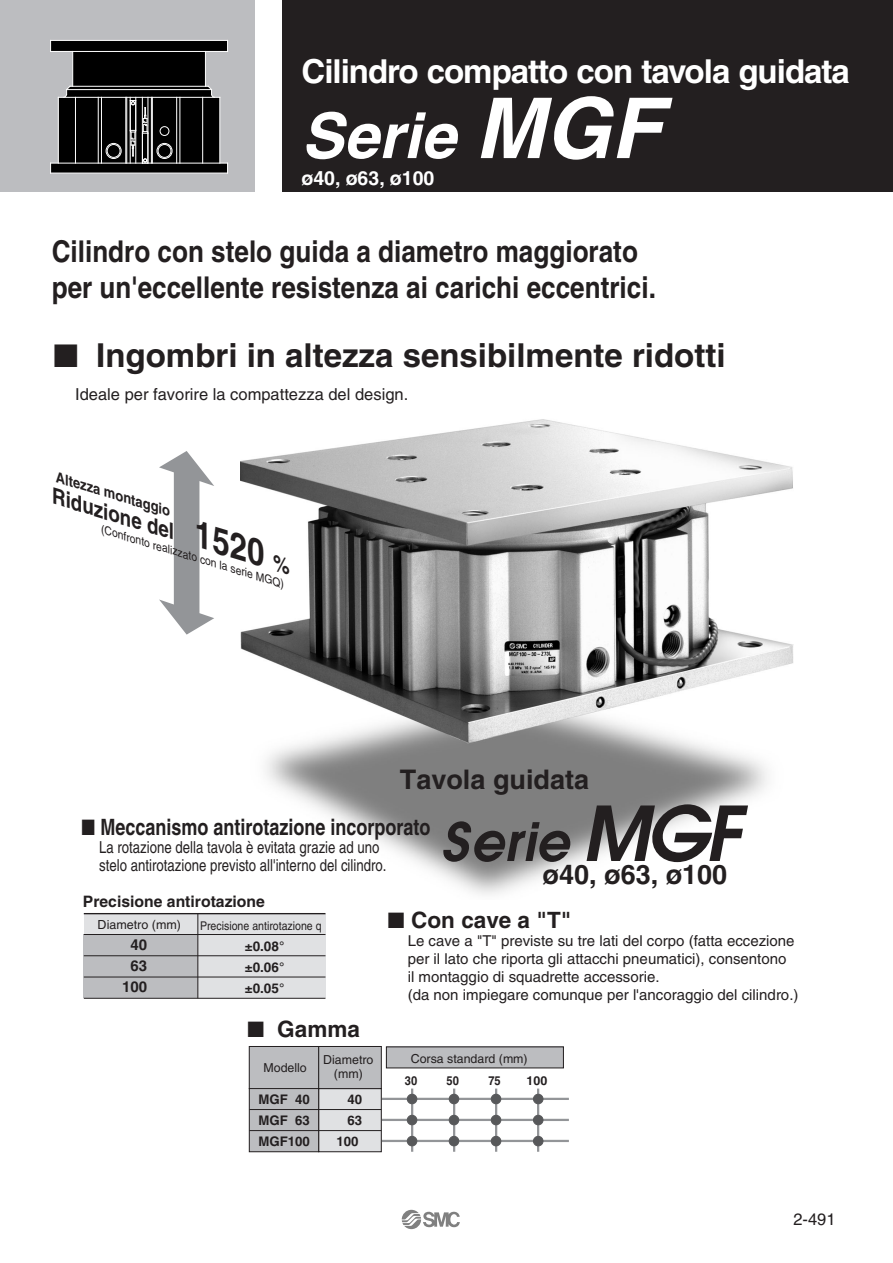
<style>
.page{position:relative;width:893px;height:1263px;background:#fff}
.page>*{position:absolute;margin:0;border:0;box-sizing:border-box;transform-origin:0 0}
.t1{font:italic 700 63px "Helvetica";color:#fff}
.t2{font:700 33px "Helvetica";color:#231f20}
.t3{font:700 33px "Helvetica";letter-spacing:-.03em;color:#fff}
.t4{font:700 30px/36px "Helvetica";color:#231f20;scale:.87 1}
.t5{font:700 27px "Helvetica";color:#231f20}
.t6{font:700 22.5px "Helvetica";color:#231f20;scale:.8 1}
.t7{font:700 22.5px "Helvetica";color:#231f20}
.t8{font:italic 700 21.6px "Helvetica";color:#231f20;scale:.91 1}
.t9{font:700 19.5px "Helvetica";color:#fff}
.t10{font:16.5px/18px "Helvetica";color:#231f20;scale:.8 1}
.t11{font:16.5px "Helvetica";color:#231f20}
.t12{font:700 15.75px "Helvetica";color:#231f20}
.t13{font:15px/18px "Helvetica";color:#231f20}
.t14{font:700 15px/21.3px "Helvetica";color:#231f20;text-align:center}
.t15{font:italic 700 14.4px "Helvetica";color:#231f20;scale:.94 1}
.t16{font:700 13.5px/21.3px "Helvetica";color:#231f20;text-align:justify}
.t17{font:700 13.2px/21px "Helvetica";color:#231f20;text-align:justify}
.t18{font:12.45px "Helvetica";color:#231f20}
.t19{font:12.3px/14px "Helvetica";color:#231f20;text-align:center}
.t20{font:700 12.3px "Helvetica";color:#231f20;scale:.9 1}
.t21{font:700 12.3px "Helvetica";color:#231f20}
.t22{font:12px "Helvetica";color:#231f20;scale:.88 1}
.t23{font:italic 11.55px "Helvetica";color:#231f20;scale:.94 1}
.s1{font-size:84px}
.s2{font-family:"European Pi Three";font-weight:400}
.s3{font-size:35.85px}
</style>
<div class="page">
<img style="left:241px;top:419px;width:552px;height:476px">
<svg style="left:586px;top:804px;width:162px;height:58px"></svg>
<svg style="left:442px;top:821px;width:129px;height:41px;background:#5c5b5b"></svg>
<hr style="left:381px;top:1140px;width:188px;height:2px;background:#939598">
<hr style="left:381px;top:1098px;width:188px;height:2px;background:#939598">
<hr style="left:381px;top:1119px;width:188px;height:2px;background:#939598">
<div style="left:319px;top:1089px;width:62px;height:63px;background:#e0e1e3"></div>
<div style="left:318px;top:1088px;width:63px;height:64px;border:1px solid #231f20"></div>
<div style="left:318px;top:1046px;width:63px;height:43px;background:#bcbdc0"></div>
<div style="left:318px;top:1046px;width:63px;height:43px;border:1px solid #231f20"></div>
<div style="left:249px;top:1046px;width:69px;height:43px;background:#bcbdc0"></div>
<div style="left:249px;top:1046px;width:70px;height:43px;border:1px solid #231f20"></div>
<div style="left:249px;top:1089px;width:69px;height:63px;background:#bcbdc0"></div>
<div style="left:249px;top:1088px;width:70px;height:64px;border:1px solid #231f20"></div>
<hr style="left:249px;top:1109px;width:132px;height:1px;background:#231f20">
<hr style="left:249px;top:1130px;width:132px;height:1px;background:#231f20">
<div style="left:386px;top:1047px;width:177px;height:21px;background:#bcbdc0"></div>
<hr style="left:411px;top:1089px;width:2px;height:63px;background:#939598">
<div style="left:407px;top:1094px;width:10px;height:10px;background:#57585a;border-radius:50%"></div>
<div style="left:407px;top:1094px;width:10px;height:10px;border:1px solid #57585a;border-radius:50%"></div>
<div style="left:407px;top:1115px;width:10px;height:10px;background:#57585a;border-radius:50%"></div>
<div style="left:407px;top:1115px;width:10px;height:10px;border:1px solid #57585a;border-radius:50%"></div>
<div style="left:407px;top:1136px;width:10px;height:10px;background:#57585a;border-radius:50%"></div>
<div style="left:407px;top:1136px;width:10px;height:10px;border:1px solid #57585a;border-radius:50%"></div>
<hr style="left:453px;top:1089px;width:2px;height:63px;background:#939598">
<hr style="left:495px;top:1089px;width:2px;height:63px;background:#939598">
<hr style="left:537px;top:1089px;width:2px;height:63px;background:#939598">
<div style="left:533px;top:1094px;width:10px;height:10px;background:#57585a;border-radius:50%"></div>
<div style="left:533px;top:1094px;width:10px;height:10px;border:1px solid #57585a;border-radius:50%"></div>
<div style="left:533px;top:1115px;width:10px;height:10px;background:#57585a;border-radius:50%"></div>
<div style="left:533px;top:1115px;width:10px;height:10px;border:1px solid #57585a;border-radius:50%"></div>
<div style="left:533px;top:1136px;width:10px;height:10px;background:#57585a;border-radius:50%"></div>
<div style="left:533px;top:1136px;width:10px;height:10px;border:1px solid #57585a;border-radius:50%"></div>
<div style="left:449px;top:1094px;width:10px;height:10px;background:#57585a;border-radius:50%"></div>
<div style="left:449px;top:1094px;width:10px;height:10px;border:1px solid #57585a;border-radius:50%"></div>
<div style="left:449px;top:1115px;width:10px;height:10px;background:#57585a;border-radius:50%"></div>
<div style="left:449px;top:1115px;width:10px;height:10px;border:1px solid #57585a;border-radius:50%"></div>
<div style="left:449px;top:1136px;width:10px;height:10px;background:#57585a;border-radius:50%"></div>
<div style="left:449px;top:1136px;width:10px;height:10px;border:1px solid #57585a;border-radius:50%"></div>
<div style="left:491px;top:1094px;width:10px;height:10px;background:#57585a;border-radius:50%"></div>
<div style="left:491px;top:1094px;width:10px;height:10px;border:1px solid #57585a;border-radius:50%"></div>
<div style="left:491px;top:1115px;width:10px;height:10px;background:#57585a;border-radius:50%"></div>
<div style="left:491px;top:1115px;width:10px;height:10px;border:1px solid #57585a;border-radius:50%"></div>
<div style="left:491px;top:1136px;width:10px;height:10px;background:#57585a;border-radius:50%"></div>
<div style="left:491px;top:1136px;width:10px;height:10px;border:1px solid #57585a;border-radius:50%"></div>
<svg style="left:159px;top:451px;width:55px;height:184px"></svg>
<div style="left:198px;top:934px;width:127px;height:64px;background:#e0e1e3"></div>
<div style="left:84px;top:934px;width:114px;height:64px;background:#bcbdc0"></div>
<div style="left:84px;top:914px;width:241px;height:21px;background:#e0e1e3"></div>
<hr style="left:84px;top:913px;width:241px;height:1px;background:#231f20">
<hr style="left:84px;top:934px;width:241px;height:1px;background:#231f20">
<hr style="left:84px;top:955px;width:241px;height:1px;background:#231f20">
<hr style="left:84px;top:977px;width:241px;height:1px;background:#231f20">
<hr style="left:84px;top:998px;width:241px;height:1px;background:#231f20">
<hr style="left:197px;top:914px;width:1px;height:84px;background:#231f20">
<svg style="left:402px;top:1210px;width:58px;height:19px"></svg>
<div style="left:0;top:0;width:255px;height:191px;background:#bcbdc0"></div>
<div style="left:282px;top:0;width:610px;height:192px;background:#231f20"></div>
<hr style="left:51px;top:173px;width:176px;height:1px;background:#fff">
<svg style="left:50px;top:40px;width:178px;height:133px;background:#323233"></svg>
<h2 class="t3" style="left:301px;top:60px;width:550px">Cilindro compatto con tavola guidata</h2>
<h1 class="t1" style="left:301px;top:113px;width:362px">Serie <span class="s1">MGF</span></h1>
<h3 class="t9" style="left:301px;top:171px;width:134px">ø40, ø63, ø100</h3>
<h3 class="t4" style="left:52px;top:237px;width:696px">Cilindro con stelo guida a diametro maggiorato per un'eccellente resistenza ai carichi eccentrici.</h3>
<h2 class="t2" style="left:52px;top:343px;width:675px"><span class="s2">-</span> Ingombri in altezza sensibilmente ridotti</h2>
<p class="t11" style="left:75px;top:388px;width:334px">Ideale per favorire la compattezza del design.</p>
<p class="t15" style="left:59px;top:472px;width:128px;rotate:17deg">Altezza montaggio</p>
<h3 class="t8" style="left:57px;top:488px;width:274px;rotate:17deg">Riduzione del <span class="s3">1520</span> %</h3>
<p class="t23" style="left:104px;top:525px;width:205px;rotate:17deg">(Confronto realizzato con la serie MGQ)</p>
<h3 class="t5" style="left:400px;top:770px;width:191px">Tavola guidata</h3>
<h3 class="t6" style="left:81px;top:819px;width:438px"><span class="s2">-</span> Meccanismo antirotazione incorporato</h3>
<p class="t10" style="left:99px;top:840px;width:360px">La rotazione della tavola è evitata grazie ad uno stelo antirotazione previsto all'interno del cilindro.</p>
<h3 class="t7" style="left:387px;top:912px;width:186px"><span class="s2">-</span> Con cave a "T"</h3>
<p class="t13" style="left:408px;top:934px;width:392px">Le cave a "T" previste su tre lati del corpo (fatta eccezione per il lato che riporta gli attacchi pneumatici), consentono<br>il montaggio di squadrette accessorie.<br>(da non impiegare comunque per l'ancoraggio del cilindro.)</p>
<h3 class="t5" style="left:542px;top:864px;width:186px">ø40, ø63, ø100</h3>
<p class="t12" style="left:83px;top:896px;width:184px">Precisione antirotazione</p>
<p class="t18" style="left:98px;top:920px;width:85px">Diametro (mm)</p>
<p class="t14" style="left:122px;top:936px;width:27px">40<br>63<br>100</p>
<p class="t22" style="left:200px;top:921px;width:140px">Precisione antirotazione q</p>
<p class="t16" style="left:245px;top:937px;width:41px">±0.08° ±0.06° ±0.05°</p>
<h3 class="t7" style="left:247px;top:1021px;width:115px"><span class="s2">-</span> Gamma</h3>
<p class="t19" style="left:263px;top:1062px;width:45px">Modello</p>
<p class="t19" style="left:323px;top:1054px;width:52px">Diametro (mm)</p>
<p class="t17" style="left:258px;top:1091px;width:53px">MGF 40<br>MGF 63<br>MGF100</p>
<p class="t17" style="left:336px;top:1091px;width:27px;text-align:right">40<br>63<br>100</p>
<p class="t19" style="left:411px;top:1053px;width:118px">Corsa standard (mm)</p>
<p class="t20" style="left:405px;top:1076px;width:15px">30</p>
<p class="t20" style="left:446px;top:1076px;width:15px">50</p>
<p class="t20" style="left:488px;top:1076px;width:15px">75</p>
<p class="t21" style="left:526px;top:1076px;width:22px">100</p>
<p class="t11" style="left:793px;top:1213px;width:44px">2-491</p>
</div>
